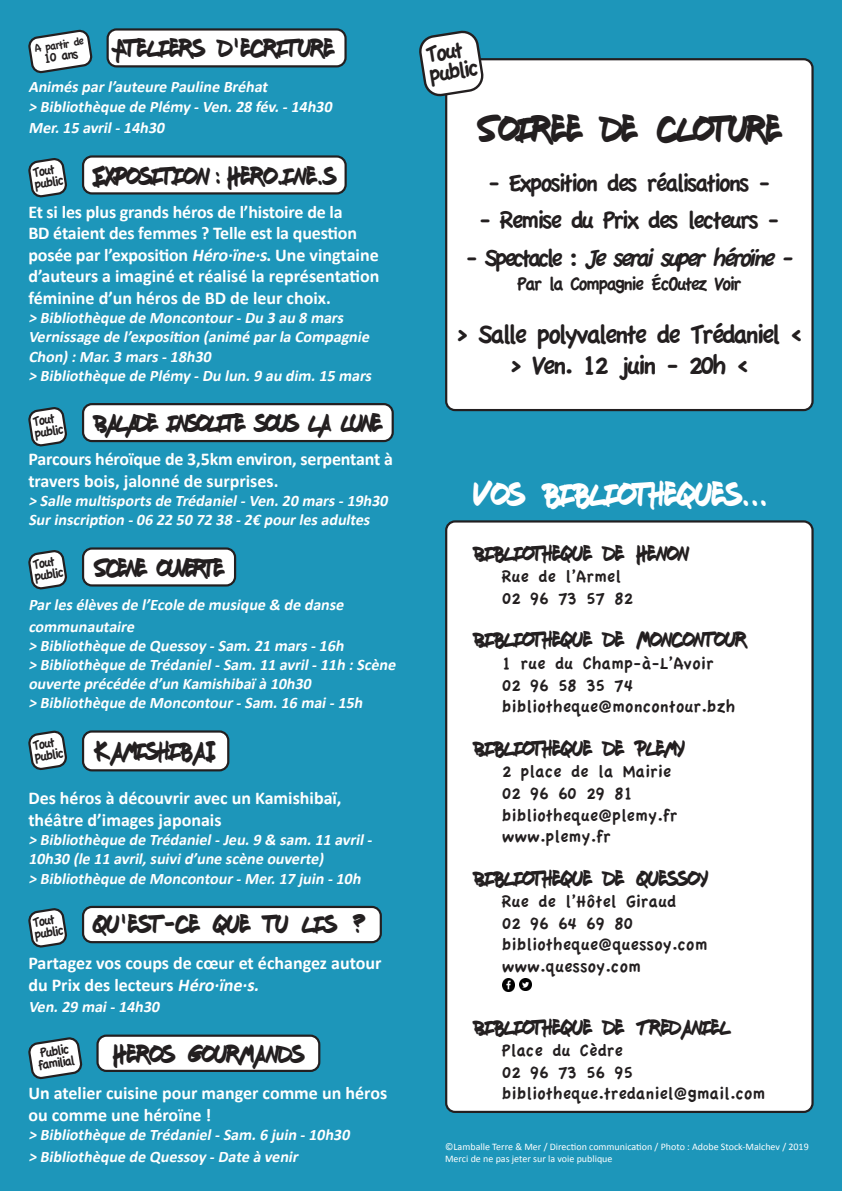
<style>
.page{position:relative;width:842px;height:1191px;background:#1d96ba}
.page>*{position:absolute;margin:0;border:0;box-sizing:border-box;transform-origin:0 0}
.t1{font:38px "Fresh Marker";color:#231f20}
.t2{font:34px "Fresh Marker";color:#fff}
.t3{font:28px/31px "Apple Casual";letter-spacing:-.1em;color:#231f20;text-align:center}
.t4{font:26px "Fresh Marker";color:#231f20}
.t5{font:26px "Apple Casual";letter-spacing:-.1em;color:#231f20}
.t6{font:26px "Fresh Marker";letter-spacing:-.08em;color:#231f20}
.t7{font:italic 26px "Apple Casual";color:#231f20}
.t8{font:23.8px "Apple Casual";color:#231f20}
.t9{font:22px "Fresh Marker";color:#231f20}
.t10{font:20px "Apple Casual";letter-spacing:-.1em;color:#231f20}
.t11{font:700 18px/21.6px "Calibri";color:#fff}
.t12{font:18px "Apple Casual";color:#231f20}
.t13{font:italic 700 16px/19.2px "Calibri";color:#fff}
.t14{font:14px "Apple Casual";color:#231f20}
.t15{font:12px "Apple Casual";color:#231f20}
.t16{font:10px "Calibri";color:#fff}
.s1{font-style:italic}
.s2{font-style:normal}
</style>
<div class="page">
<div style="left:446px;top:59px;width:366px;height:351px;background:#fff;border-radius:9px"></div>
<div style="left:445px;top:58px;width:369px;height:353px;border:2px solid #231f20;border-radius:9px"></div>
<div style="left:446px;top:521px;width:366px;height:590px;background:#fff;border-radius:9px"></div>
<div style="left:445px;top:520px;width:369px;height:593px;border:2px solid #231f20;border-radius:9px"></div>
<svg style="left:29px;top:30px;width:63px;height:43px"></svg>
<div style="left:108px;top:29px;width:238px;height:37px;background:#fff;border-radius:9px"></div>
<div style="left:107px;top:28px;width:240px;height:39px;border:2px solid #231f20;border-radius:9px"></div>
<svg style="left:29px;top:158px;width:38px;height:39px"></svg>
<div style="left:83px;top:156px;width:263px;height:37px;background:#fff;border-radius:9px"></div>
<div style="left:82px;top:155px;width:265px;height:39px;border:2px solid #231f20;border-radius:9px"></div>
<svg style="left:29px;top:407px;width:38px;height:39px"></svg>
<div style="left:83px;top:404px;width:310px;height:37px;background:#fff;border-radius:9px"></div>
<div style="left:82px;top:403px;width:312px;height:39px;border:2px solid #231f20;border-radius:9px"></div>
<svg style="left:29px;top:550px;width:38px;height:39px"></svg>
<div style="left:83px;top:548px;width:152px;height:37px;background:#fff;border-radius:9px"></div>
<div style="left:82px;top:547px;width:154px;height:39px;border:2px solid #231f20;border-radius:9px"></div>
<svg style="left:29px;top:731px;width:38px;height:38px"></svg>
<div style="left:83px;top:731px;width:145px;height:39px;background:#fff;border-radius:9px"></div>
<div style="left:82px;top:730px;width:147px;height:41px;border:2px solid #231f20;border-radius:9px"></div>
<svg style="left:29px;top:908px;width:38px;height:39px"></svg>
<div style="left:83px;top:907px;width:298px;height:35px;background:#fff;border-radius:9px"></div>
<div style="left:82px;top:906px;width:300px;height:37px;border:2px solid #231f20;border-radius:9px"></div>
<svg style="left:29px;top:1037px;width:53px;height:41px;background:#b7cbd1"></svg>
<div style="left:98px;top:1035px;width:221px;height:35px;background:#fff;border-radius:9px"></div>
<div style="left:96px;top:1034px;width:224px;height:38px;border:2px solid #231f20;border-radius:9px"></div>
<svg style="left:419px;top:31px;width:64px;height:65px"></svg>
<svg style="left:503px;top:978px;width:28px;height:13px"></svg>
<p class="t15" style="left:34px;top:42px;width:51px;rotate:-9deg">A partir de</p>
<p class="t14" style="left:42px;top:51px;width:37px;rotate:-9deg">10 ans</p>
<p class="t4" style="left:115px;top:37px;width:220px">ATELIERS D'ECRITURE</p>
<p class="t13" style="left:28px;top:77px;width:244px">Animésparl’auteure Pauline Bréhat</p>
<p class="t13" style="left:28px;top:97px;width:309px">&gt; Bibliothèque de Plémy -Ven.28 fév.-14h30</p>
<p class="t13" style="left:28px;top:118px;width:141px">Mer.15 avril-14h30</p>
<p class="t14" style="left:32px;top:165px;width:24px;rotate:-9deg">Tout</p>
<p class="t14" style="left:33px;top:177px;width:31px;rotate:-9deg">public</p>
<p class="t4" style="left:93px;top:165px;width:245px">EXPOSITION : HERO.INE.S</p>
<p class="t11" style="left:28px;top:201px;width:353px">Et si les plus grands héros de l’histoire de la<br>BD étaient des femmes ? Telle est la question posée par l’exposition <span class="s1">Héro·ïne·s</span>. Une vingtaine d’auteurs a imaginé et réalisé la représentation féminine d’un héros de BD de leur choix.</p>
<p class="t13" style="left:28px;top:308px;width:320px">&gt; Bibliothèque de Moncontour-Du 3 au 8 mars</p>
<p class="t13" style="left:28px;top:327px;width:346px">Vernissage de l’exposition (animé parla Compagnie<br>Chon) :Mar.3 mars-18h30</p>
<p class="t13" style="left:28px;top:366px;width:348px">&gt; Bibliothèque de Plémy -Du lun.9 au dim.15 mars</p>
<p class="t14" style="left:32px;top:414px;width:24px;rotate:-9deg">Tout</p>
<p class="t14" style="left:33px;top:426px;width:31px;rotate:-9deg">public</p>
<p class="t6" style="left:94px;top:412px;width:290px">BALADE INSOLITE SOUS LA LUNE</p>
<p class="t11" style="left:28px;top:448px;width:366px">Parcours héroïque de 3,5km environ, serpentant à travers bois, jalonné de surprises.</p>
<p class="t13" style="left:28px;top:491px;width:364px">&gt; Salle multisportsde Trédaniel-Ven.20 mars-19h30</p>
<p class="t13" style="left:28px;top:510px;width:346px">Surinscription -06 22 50 72 38 -2€ pourlesadultes</p>
<p class="t14" style="left:32px;top:557px;width:24px;rotate:-9deg">Tout</p>
<p class="t14" style="left:33px;top:569px;width:31px;rotate:-9deg">public</p>
<p class="t6" style="left:94px;top:557px;width:132px">SCENE OUVERTE</p>
<p class="t13" style="left:28px;top:594px;width:320px;line-height:21.6px">Parlesélèvesde l’Ecole de musique &amp; de danse communautaire</p>
<p class="t13" style="left:28px;top:636px;width:321px">&gt; Bibliothèque de Quessoy -Sam.21 mars-16h</p>
<p class="t13" style="left:28px;top:655px;width:372px">&gt; Bibliothèque de Trédaniel-Sam.11 avril-11h :Scène ouverte précédée d’un Kamishibaï à 10h30</p>
<p class="t13" style="left:28px;top:693px;width:339px">&gt; Bibliothèque de Moncontour-Sam.16 mai-15h</p>
<p class="t14" style="left:32px;top:738px;width:24px;rotate:-9deg">Tout</p>
<p class="t14" style="left:33px;top:749px;width:31px;rotate:-9deg">public</p>
<p class="t4" style="left:94px;top:740px;width:123px">KAMISHIBAI</p>
<p class="t11" style="left:28px;top:787px;width:315px">Des héros à découvrir avec un Kamishibaï, théâtre d’images japonais</p>
<p class="t13" style="left:28px;top:830px;width:349px">&gt; Bibliothèque de Trédaniel-Jeu.9 &amp; sam.11 avril-<br>10h30 (le 11 avril,suivid’une scène ouverte)</p>
<p class="t13" style="left:28px;top:868px;width:337px">&gt; Bibliothèque de Moncontour-Mer.17 juin -10h</p>
<p class="t14" style="left:32px;top:915px;width:24px;rotate:-9deg">Tout</p>
<p class="t14" style="left:33px;top:927px;width:31px;rotate:-9deg">public</p>
<p class="t4" style="left:92px;top:912px;width:276px">QU'EST-CE QUE TU LIS ?</p>
<p class="t11" style="left:28px;top:952px;width:355px">Partagez vos coups de cœur et échangez autour du Prix des lecteurs <span class="s1">Héro·ïne·s.</span></p>
<p class="t13" style="left:28px;top:997px;width:136px">Ven.29 mai-14h30</p>
<p class="t14" style="left:39px;top:1045px;width:31px;rotate:-9deg">Public</p>
<p class="t14" style="left:37px;top:1058px;width:39px;rotate:-9deg">familial</p>
<p class="t4" style="left:113px;top:1043px;width:192px">HEROS GOURMANDS</p>
<p class="t11" style="left:28px;top:1082px;width:360px">Un atelier cuisine pour manger comme un héros ou comme une héroïne !</p>
<p class="t13" style="left:28px;top:1125px;width:326px">&gt; Bibliothèque de Trédaniel-Sam.6 juin -10h30</p>
<p class="t13" style="left:28px;top:1146px;width:275px">&gt; Bibliothèque de Quessoy -Date à venir</p>
<p class="t8" style="left:424px;top:42px;width:39px;rotate:-9deg">Tout</p>
<p class="t8" style="left:427px;top:62px;width:52px;rotate:-9deg">public</p>
<p class="t1" style="left:477px;top:113px;width:306px">SOIREE DE CLOTURE</p>
<p class="t5" style="left:488px;top:169px;width:284px">- Exposition des réalisations -</p>
<p class="t5" style="left:479px;top:206px;width:302px">- Remise du Prix des lecteurs -</p>
<p class="t7" style="left:466px;top:244px;width:333px"><span class="s2">- S p e c t a c l e :</span> Jeseraisuperhéroïne-</p>
<p class="t10" style="left:517px;top:273px;width:226px">Par la Compagnie ÉcOutez Voir</p>
<p class="t3" style="left:456px;top:320px;width:349px">&gt; Salle polyvalente de Trédaniel &lt; &gt; Ven. 12 juin - 20h &lt;</p>
<p class="t2" style="left:473px;top:480px;width:296px">VOS BIBLIOTHEQUES...</p>
<p class="t9" style="left:473px;top:544px;width:217px">BIBLIOTHEQUE DE HENON</p>
<p class="t12" style="left:502px;top:567px;width:121px">Rue de l’Armel</p>
<p class="t12" style="left:502px;top:589px;width:132px">02 96 73 57 82</p>
<p class="t9" style="left:473px;top:630px;width:275px">BIBLIOTHEQUE DE MONCONTOUR</p>
<p class="t12" style="left:502px;top:654px;width:213px">1 rue du Champ-à-L’Avoir</p>
<p class="t12" style="left:502px;top:675px;width:132px">02 96 58 35 74</p>
<p class="t12" style="left:502px;top:697px;width:235px">bibliotheque@moncontour.bzh</p>
<p class="t9" style="left:473px;top:739px;width:212px">BIBLIOTHEQUE DE PLEMY</p>
<p class="t12" style="left:502px;top:762px;width:171px">2 place de la Mairie</p>
<p class="t12" style="left:502px;top:783px;width:132px">02 96 60 29 81</p>
<p class="t12" style="left:502px;top:805px;width:177px">bibliotheque@plemy.fr</p>
<p class="t12" style="left:502px;top:827px;width:111px">www.plemy.fr</p>
<p class="t9" style="left:473px;top:868px;width:236px">BIBLIOTHEQUE DE QUESSOY</p>
<p class="t12" style="left:502px;top:892px;width:176px">Rue de l’Hôtel Giraud</p>
<p class="t12" style="left:502px;top:913px;width:132px">02 96 64 69 80</p>
<p class="t12" style="left:502px;top:935px;width:207px">bibliotheque@quessoy.com</p>
<p class="t12" style="left:502px;top:956px;width:141px">www.quessoy.com</p>
<p class="t9" style="left:473px;top:1017px;width:258px">BIBLIOTHEQUE DE TREDANIEL</p>
<p class="t12" style="left:502px;top:1041px;width:123px">Place du Cèdre</p>
<p class="t12" style="left:502px;top:1062px;width:132px">02 96 73 56 95</p>
<p class="t12" style="left:502px;top:1084px;width:265px">bibliotheque.tredaniel@gmail.com</p>
<p class="t16" style="left:445px;top:1140px;width:365px">©Lamballe Terre &amp; Mer / Direction communication / Photo : Adobe Stock-Malchev / 2019</p>
<p class="t16" style="left:445px;top:1152px;width:169px">Merci de ne pas jeter sur la voie publique</p>
</div>
